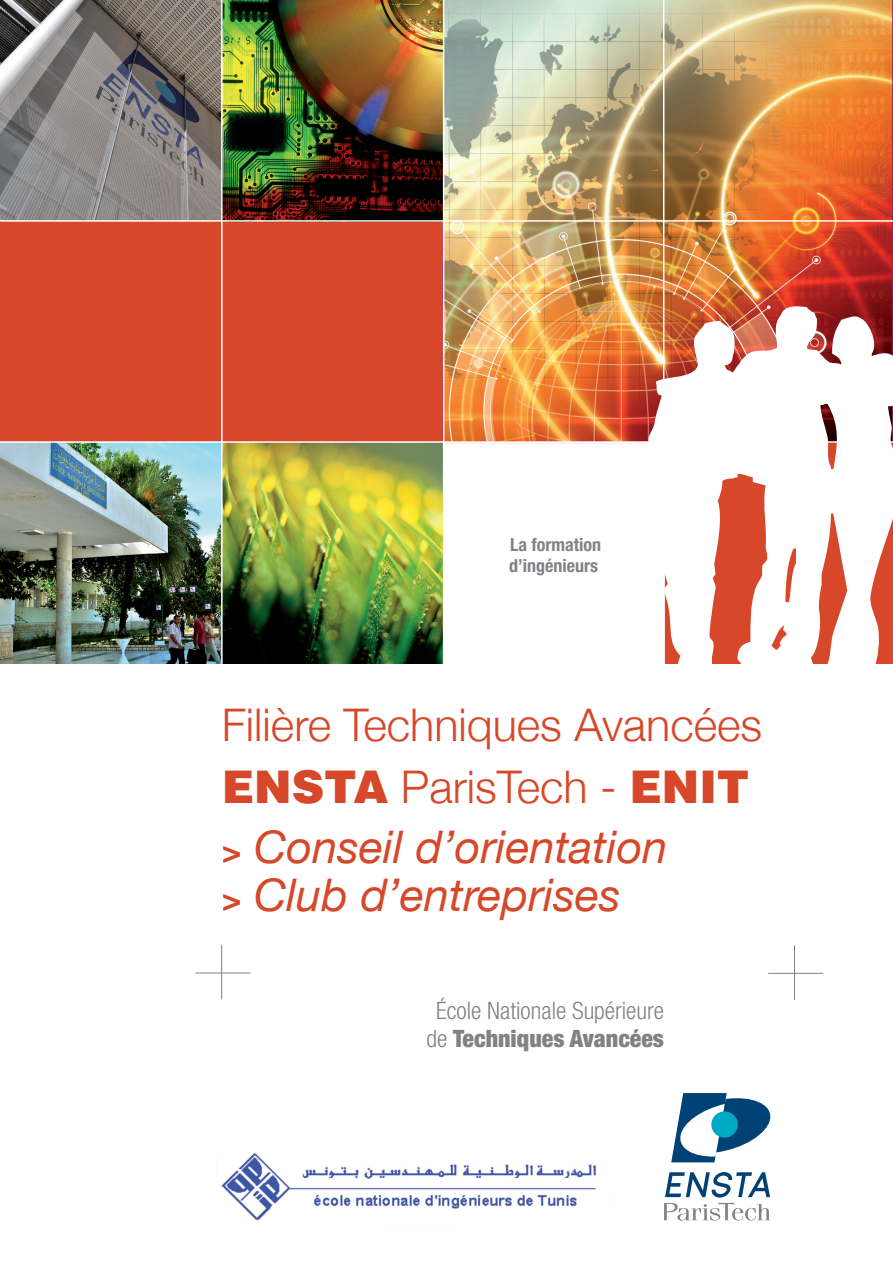
<style>
.page{position:relative;width:893px;height:1263px;background:#fff}
.page>*{position:absolute;margin:0;border:0;box-sizing:border-box;transform-origin:0 0}
.t1{font:300 45px/61.2px "Helvetica Neue";color:#d64829}
.t2{font:italic 45px "Helvetica Neue";color:#d64829}
.t3{font:300 condensed 24px/28.8px "Helvetica Neue";color:#808285;text-align:center}
.t4{font:700 condensed 18px/21.6px "Helvetica Neue";color:#808285}
.s1{font-family:"Helvetica";font-weight:900}
.s2{font-weight:700;font-size:33px}
.s3{font-weight:400;font-style:italic}
.s4{font-weight:700;font-style:normal;font-size:33px}
.s5{font-weight:900}
</style>
<div class="page">
<svg style="left:671px;top:1093px;width:99px;height:69px"></svg>
<div style="left:711px;top:1111px;width:27px;height:26px;background:#00a9c2;border-radius:50%"></div>
<svg style="left:664px;top:1203px;width:106px;height:17px"></svg>
<svg style="left:665px;top:1172px;width:105px;height:25px"></svg>
<hr style="left:221px;top:945px;width:1px;height:54px;background:#808285">
<hr style="left:195px;top:972px;width:55px;height:1px;background:#808285">
<hr style="left:794px;top:945px;width:1px;height:55px;background:#808285">
<hr style="left:768px;top:973px;width:55px;height:1px;background:#808285">
<img style="left:0;top:0;width:442px;height:220px">
<div style="left:0;top:221px;width:222px;height:221px;background:#d64829"></div>
<div style="left:222px;top:221px;width:221px;height:221px;background:#d64829"></div>
<img style="left:1px;top:443px;width:442px;height:220px">
<img style="left:442px;top:0;width:451px;height:441px">
<hr style="left:663px;top:0;width:1px;height:665px;background:#fff">
<div style="left:443px;top:442px;width:222px;height:223px;border:2px solid #fff"></div>
<img style="left:221px;top:1153px;width:375px;height:67px">
<hr style="left:0;top:441px;width:893px;height:2px;background:#fff">
<hr style="left:443px;top:0;width:1px;height:667px;background:#fff">
<hr style="left:0;top:220px;width:893px;height:2px;background:#fff">
<svg style="left:640px;top:306px;width:253px;height:359px"></svg>
<hr style="left:221px;top:0;width:2px;height:670px;background:#fff">
<p class="t4" style="left:509px;top:533px;width:94px">La formation d’ingénieurs</p>
<p class="t1" style="left:222px;top:692px;width:542px">Filière Techniques Avancées<br><span class="s1">ENSTA</span> ParisTech - <span class="s1">ENIT </span><span class="s2">&gt;</span> <span class="s3">Conseil d’orientation</span></p>
<p class="t2" style="left:222px;top:863px;width:401px"><span class="s4">&gt;</span> Club d’entreprises</p>
<p class="t3" style="left:427px;top:995px;width:239px">École Nationale Supérieure de <span class="s5">Techniques Avancées</span></p>
</div>
